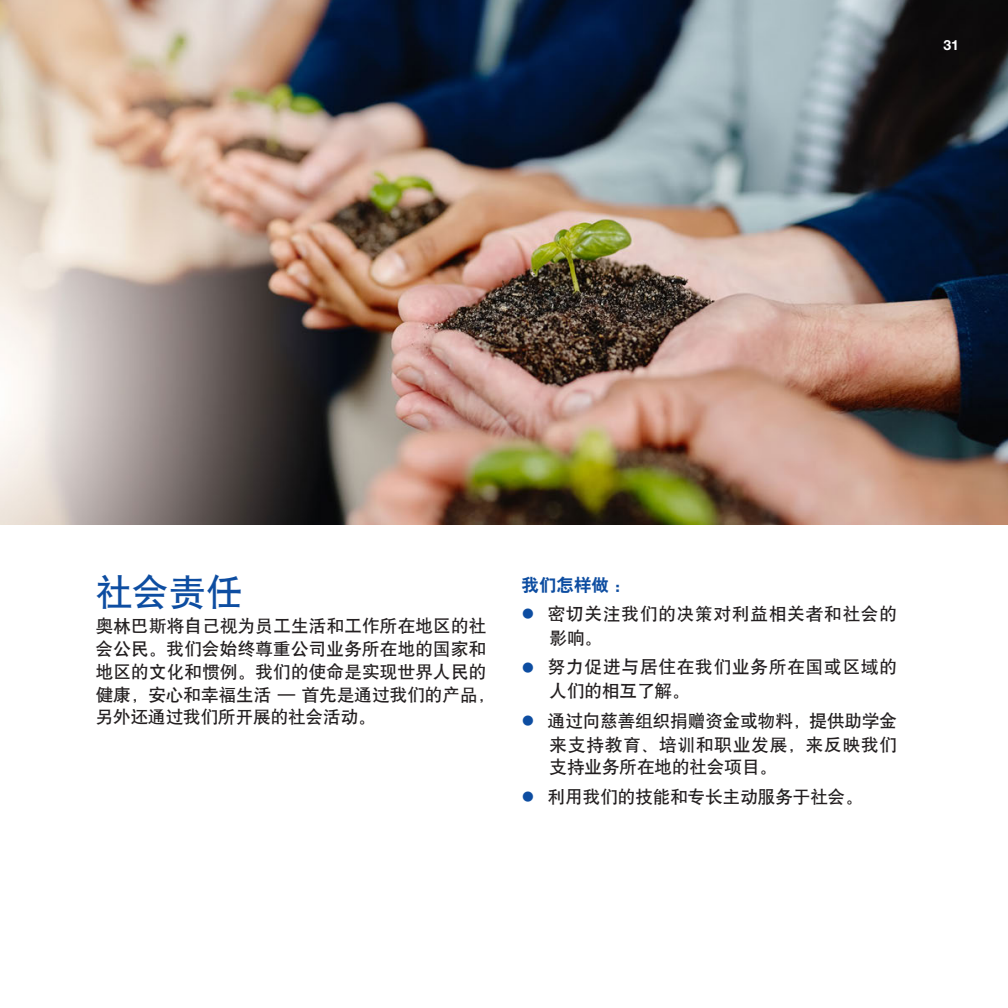
<style>
.page{position:relative;width:1008px;height:1008px;background:#fff}
.page>*{position:absolute;margin:0;border:0;box-sizing:border-box;transform-origin:0 0}
.t1{font:36.75px "H Yb 1 gj";color:#0d4da1}
.t2{font:17.5px/22.8px "H Yb 1 gj";letter-spacing:.015em;color:#231f20}
.t3{font:17.5px/24.2px "H Yb 1 gj";letter-spacing:.055em;color:#231f20}
.t4{font:17.5px "H Yb 2 gj";color:#0d4da1}
.t5{font:700 14px "Helvetica Neue LT Pro";color:#fff}
.s1{color:#0d4da1}
</style>
<div class="page">
<img style="left:0;top:0;width:1008px;height:524px">
<p class="t5" style="left:943px;top:36px;width:17px">31</p>
<h1 class="t1" style="left:96px;top:574px;width:148px">社会责任</h1>
<p class="t2" style="left:96px;top:615px;width:401px">奥林巴斯将自己视为员工生活和工作所在地区的社会公民。我们会始终尊重公司业务所在地的国家和地区的文化和惯例。我们的使命是实现世界人民的健康，安心和幸福生活 — 首先是通过我们的产品，另外还通过我们所开展的社会活动。</p>
<p class="t4" style="left:522px;top:576px;width:111px">我们怎样做：</p>
<p class="t3" style="left:550px;top:601px;width:349px;text-indent:-28px"><span class="s1">●</span> 密切关注我们的决策对利益相关者和社会的影响。</p>
<p class="t3" style="left:550px;top:655px;width:349px;text-indent:-28px"><span class="s1">●</span> 努力促进与居住在我们业务所在国或区域的人们的相互了解。</p>
<p class="t2" style="left:550px;top:709px;width:349px;line-height:23.4px;text-align:justify;text-indent:-28px"><span class="s1">●</span> 通过向慈善组织捐赠资金或物料，提供助学金来支持教育、培训和职业发展，来反映我们支持业务所在地的社会项目。</p>
<p class="t2" style="left:522px;top:785px;width:343px"><span class="s1">●</span> 利用我们的技能和专长主动服务于社会。</p>
</div>
